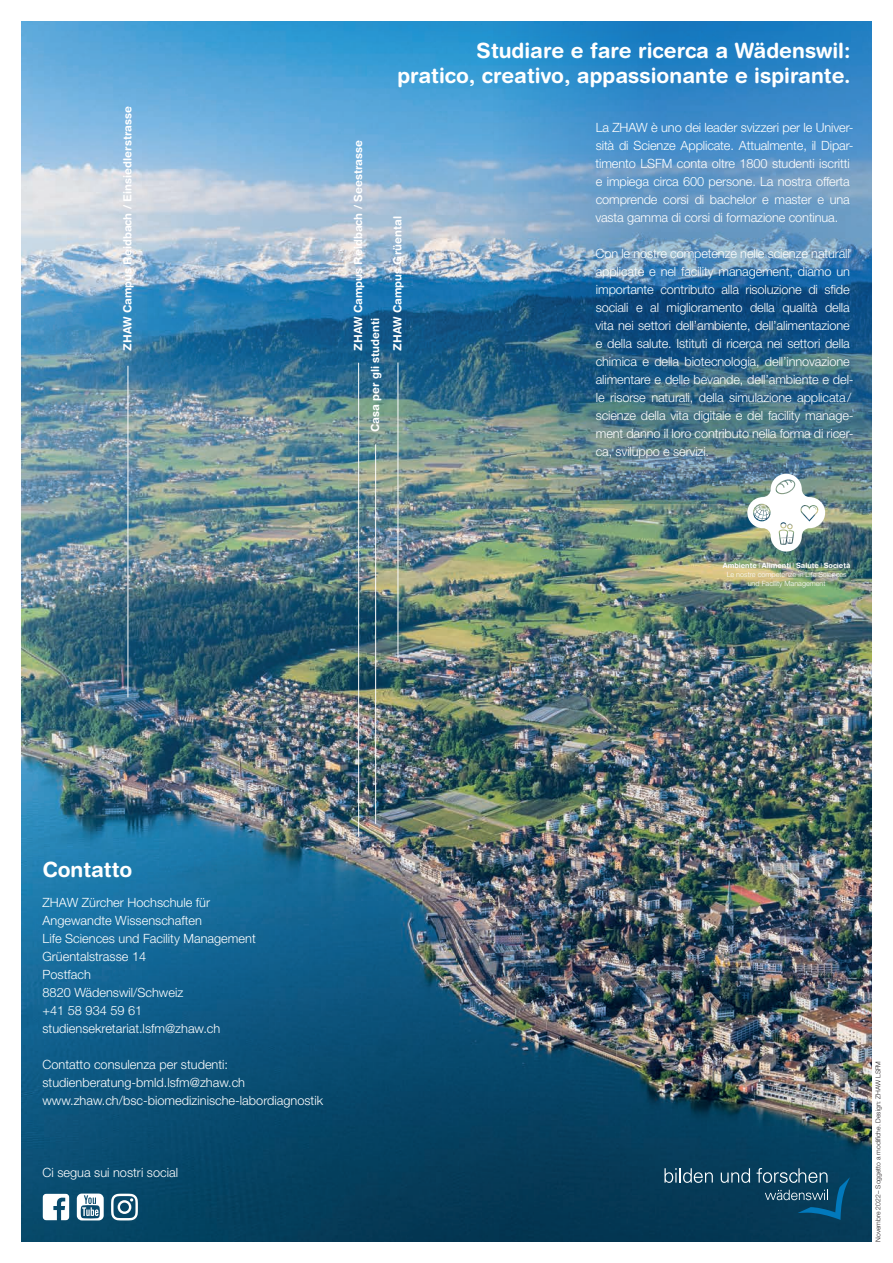
<style>
.page{position:relative;width:893px;height:1263px;background:#fff}
.page>*{position:absolute;margin:0;border:0;box-sizing:border-box;transform-origin:0 0}
._03_Übertitel{font:700 21px "Helvetica Rounded LT Std";color:#fff}
._03_Übertitel-2{font:300 12.75px/18px "Helvetica Neue LT Pro";letter-spacing:-.01em;color:#fff}
.t1{font:700 11.25px "Helvetica Rounded LT Std";color:#fff}
.t2{font:300 7.2px/8.7px "Helvetica Neue LT Pro";color:#fff;text-align:center}
.t3{font:700 7.2px "Helvetica Rounded LT Std";color:#fff}
.t4{font:300 6.75px "Helvetica Neue LT Pro";color:#231f20}
</style>
<div class="page">
<img style="left:21px;top:21px;width:851px;height:1221px">
<hr style="left:128px;top:366px;width:1px;height:331px;background:#fff">
<hr style="left:358px;top:363px;width:1px;height:474px;background:#fff">
<hr style="left:398px;top:362px;width:1px;height:296px;background:#fff">
<img style="left:319px;top:21px;width:553px;height:483px">
<hr style="left:375px;top:444px;width:1px;height:380px;background:#fff">
<svg style="left:43px;top:1193px;width:26px;height:27px"></svg>
<svg style="left:77px;top:1193px;width:27px;height:27px"></svg>
<svg style="left:111px;top:1194px;width:27px;height:26px"></svg>
<svg style="left:664px;top:1168px;width:49px;height:15px"></svg>
<svg style="left:721px;top:1168px;width:29px;height:15px"></svg>
<svg style="left:757px;top:1168px;width:93px;height:52px;background:#19506e"></svg>
<img style="left:747px;top:474px;width:78px;height:77px">
<p class="t1" style="left:121px;top:351px;width:246px;rotate:-90deg">ZHAW Campus Reidbach / Einsiedlerstrasse</p>
<p class="_03_Übertitel" style="left:477px;top:38px;width:375px">Studiare e fare ricerca a Wädenswil:</p>
<p class="_03_Übertitel" style="left:397px;top:63px;width:455px">pratico, creativo, appassionante e ispirante.</p>
<p class="t1" style="left:351px;top:351px;width:213px;rotate:-90deg">ZHAW Campus Reidbach / Seestrasse</p>
<p class="t1" style="left:368px;top:432px;width:116px;rotate:-90deg">Casa per gli studenti</p>
<p class="t1" style="left:391px;top:351px;width:136px;rotate:-90deg">ZHAW Campus Grüental</p>
<p class="_03_Übertitel-2" style="left:595px;top:119px;width:260px">La ZHAW è uno dei leader svizzeri per le Univer&shy;sità di Scienze Applicate. Attualmente, il Dipar&shy;timento LSFM conta oltre 1800 studenti iscritti e impiega circa 600 persone. La nostra offerta comprende corsi di bachelor e master e una vasta gamma di corsi di formazione continua.</p>
<p class="_03_Übertitel-2" style="left:595px;top:245px;width:260px">Con le nostre competenze nelle scienze naturali applicate e nel facility management, diamo un importante contributo alla risoluzione di sfide sociali e al miglioramento della qualità della vita nei settori dell’ambiente, dell’alimentazione e della salute. Istituti di ricerca nei settori della chimica e della biotecnologia, dell’innovazione alimentare e delle bevande, dell’ambiente e del&shy;le risorse naturali, della simulazione applicata/ scienze della vita digitale e del facility manage&shy;ment danno il loro contributo nella forma di ricer&shy;ca, sviluppo e servizi.</p>
<p class="t3" style="left:723px;top:561px;width:129px">Ambiente <sup>|</sup> Alimenti <sup>|</sup> Salute <sup>|</sup> Società</p>
<p class="t2" style="left:727px;top:570px;width:122px">Le nostre competenze in Life Sciences und Facility Management</p>
<p class="_03_Übertitel" style="left:43px;top:856px;width:91px">Contatto</p>
<p class="_03_Übertitel-2" style="left:43px;top:893px;width:169px">ZHAW Zürcher Hochschule für</p>
<p class="_03_Übertitel-2" style="left:43px;top:911px;width:161px">Angewandte Wissenschaften</p>
<p class="_03_Übertitel-2" style="left:43px;top:929px;width:215px">Life Sciences und Facility Management</p>
<p class="_03_Übertitel-2" style="left:43px;top:947px;width:105px">Grüentalstrasse 14</p>
<p class="_03_Übertitel-2" style="left:43px;top:965px;width:50px">Postfach</p>
<p class="_03_Übertitel-2" style="left:43px;top:983px;width:142px">8820 Wädenswil/Schweiz</p>
<p class="_03_Übertitel-2" style="left:43px;top:1001px;width:101px">+41 58 934 59 61</p>
<p class="_03_Übertitel-2" style="left:43px;top:1019px;width:179px">studiensekretariat.lsfm@zhaw.ch</p>
<p class="_03_Übertitel-2" style="left:43px;top:1055px;width:187px">Contatto consulenza per studenti:</p>
<p class="_03_Übertitel-2" style="left:43px;top:1073px;width:204px">studienberatung-bmld.lsfm@zhaw.ch</p>
<p class="_03_Übertitel-2" style="left:43px;top:1091px;width:282px">www.zhaw.ch/bsc-biomedizinische-labordiagnostik</p>
<p class="_03_Übertitel-2" style="left:43px;top:1163px;width:137px">Ci segua sui nostri social</p>
<p class="t4" style="left:874px;top:1242px;width:182px;rotate:-90deg">Novembre 2022– Soggetto a modifiche. Design: ZHAW LSFM</p>
</div>
